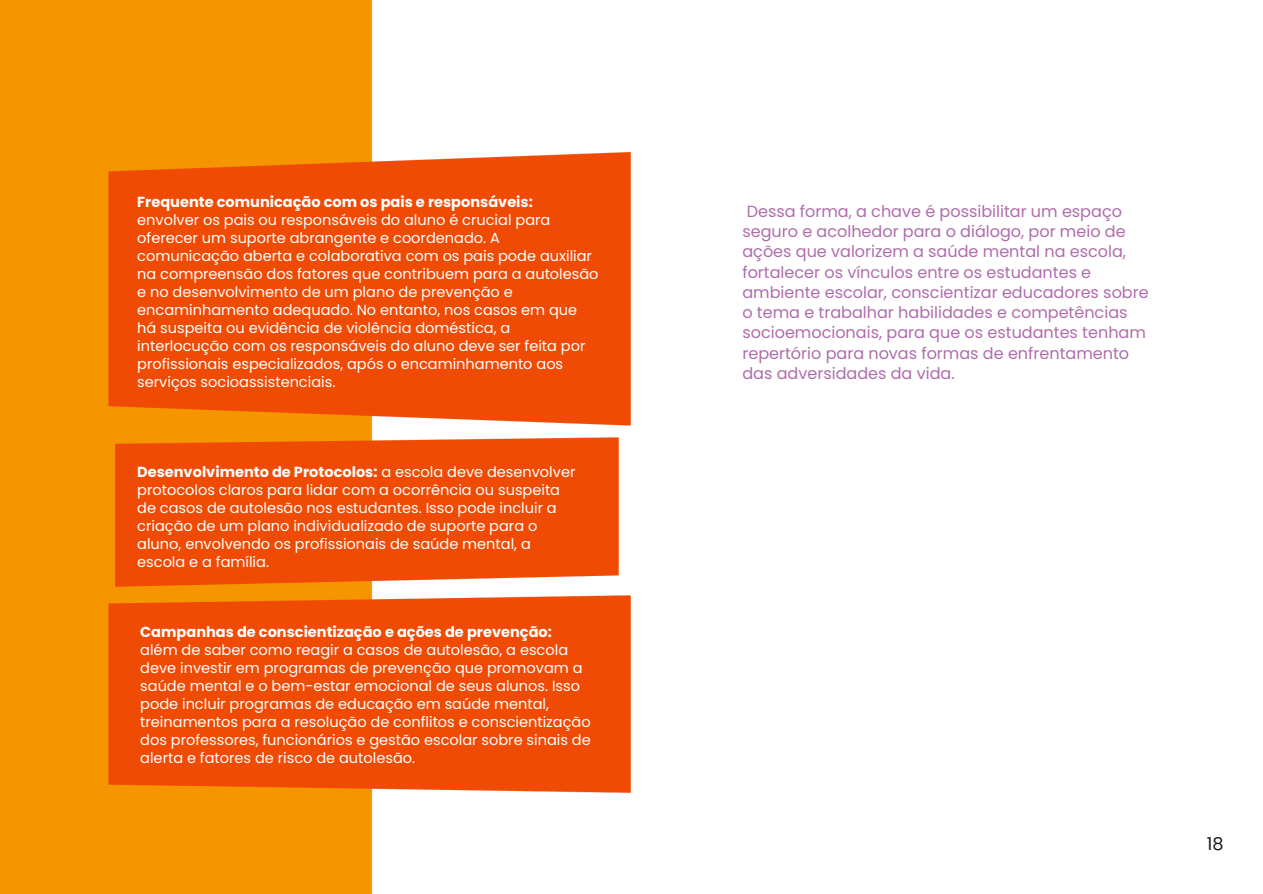
<style>
.page{position:relative;width:1263px;height:894px;background:#fff}
.page>*{position:absolute;margin:0;border:0;box-sizing:border-box;transform-origin:0 0}
.t1{font:17.7px "Poppins";color:#1a1a1a}
.t2{font:16.05px/20.2px "Poppins";color:#af6cac}
.t3{font:14.55px/18px "Poppins";color:#fff}
.s1{font-weight:700}
</style>
<div class="page">
<img style="left:0;top:0;width:631px;height:893px">
<h1 class="t3" style="left:137px;top:192px;width:463px"><span class="s1">Frequente comunicação com os pais e responsáveis:<br></span>envolver os pais ou responsáveis do aluno é crucial para oferecer um suporte abrangente e coordenado. A comunicação aberta e colaborativa com os pais pode auxiliar na compreensão dos fatores que contribuem para a autolesão e no desenvolvimento de um plano de prevenção e encaminhamento adequado. No entanto, nos casos em que há suspeita ou evidência de violência doméstica, a interlocução com os responsáveis do aluno deve ser feita por profissionais especializados, após o encaminhamento aos serviços socioassistenciais.</h1>
<h1 class="t3" style="left:137px;top:463px;width:440px"><span class="s1">Desenvolvimento de Protocolos:</span> a escola deve desenvolver protocolos claros para lidar com a ocorrência ou suspeita de casos de autolesão nos estudantes. Isso pode incluir a criação de um plano individualizado de suporte para o aluno, envolvendo os profissionais de saúde mental, a escola e a família.</h1>
<h1 class="t3" style="left:140px;top:622px;width:452px"><span class="s1">Campanhas de conscientização e ações de prevenção: </span>além de saber como reagir a casos de autolesão, a escola deve investir em programas de prevenção que promovam a saúde mental e o bem-estar emocional de seus alunos. Isso pode incluir programas de educação em saúde mental, treinamentos para a resolução de conflitos e conscientização dos professores, funcionários e gestão escolar sobre sinais de alerta e fatores de risco de autolesão.</h1>
<p class="t2" style="left:742px;top:201px;width:408px">Dessa forma, a chave é possibilitar um espaço seguro e acolhedor para o diálogo, por meio de ações que valorizem a saúde mental na escola, fortalecer os vínculos entre os estudantes e ambiente escolar, conscientizar educadores sobre o tema e trabalhar habilidades e competências socioemocionais, para que os estudantes tenham repertório para novas formas de enfrentamento das adversidades da vida.</p>
<h1 class="t1" style="left:1207px;top:830px;width:18px">18</h1>
</div>
